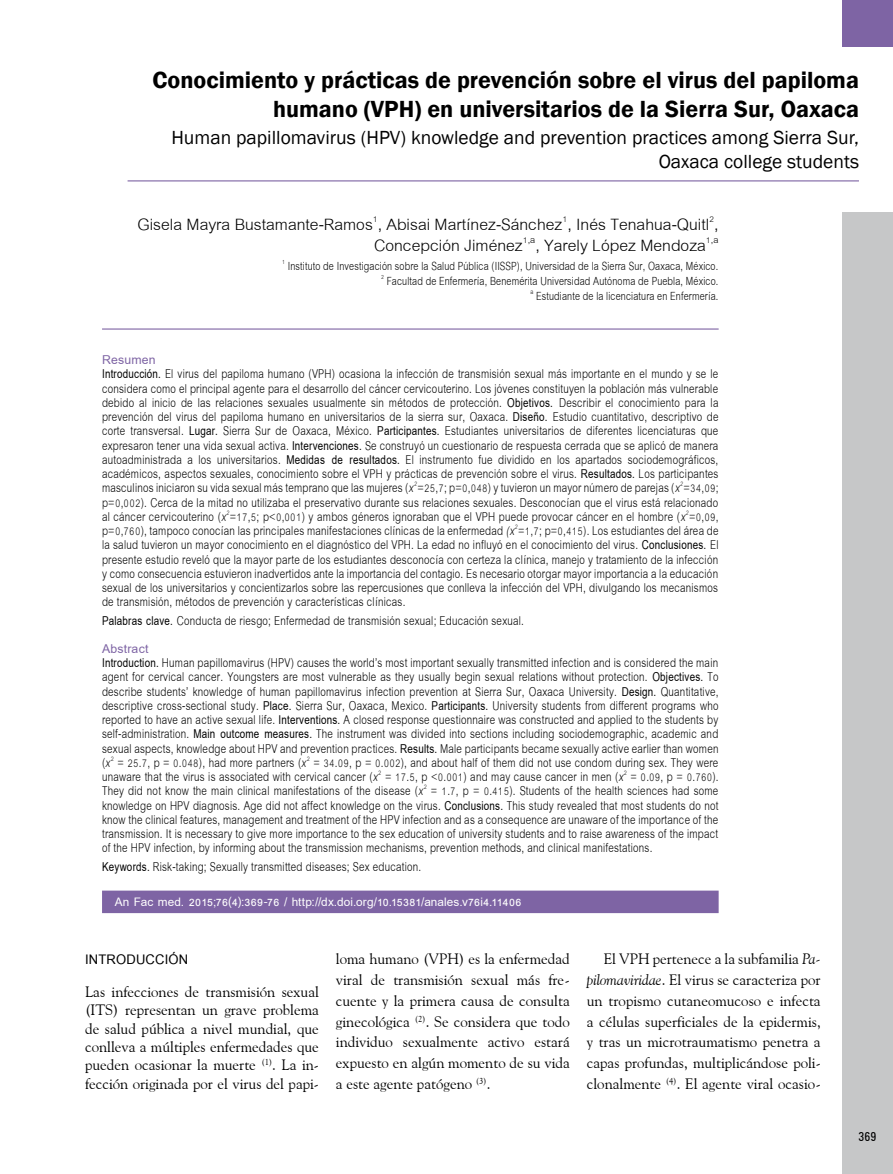
<style>
.page{position:relative;width:893px;height:1174px;background:#fff}
.page>*{position:absolute;margin:0;border:0;box-sizing:border-box;transform-origin:0 0}
.t1{font:24px/21px "Cordia UPC";color:#000;text-align:right}
.t2{font:600 24px/28.8px "Franklin Gothic";color:#000;text-align:right}
.t3{font:700 20.25px "Cordia UPC";letter-spacing:.01em;color:#000}
.t4{font:19.5px/23.4px "Franklin Gothic";color:#000;text-align:right}
.t5{font:18.75px/14.2px "Cordia UPC";letter-spacing:.015em;color:#000;scale:.8 1}
.t6{font:700 18px "Cordia UPC";letter-spacing:-.005em;color:#fff}
.t7{font:17.25px/15px "Cordia UPC";letter-spacing:.01em;color:#000;text-align:right;scale:.8 1}
.t8{font:15px/20.9px "Goudy Old Style BT";color:#000;text-align:justify}
.t9{font:condensed 12.45px "Zurich BT";color:#000}
.s1{font-weight:700;color:#7e64a4}
.s2{font-weight:700}
.s3{font-style:italic}
</style>
<div class="page">
<div style="left:842px;top:0;width:51px;height:47px;background:#7e64a4"></div>
<div style="left:842px;top:213px;width:51px;height:961px;background:#c6c7c8"></div>
<hr style="left:128px;top:180px;width:731px;height:1px;background:#7e64a4">
<hr style="left:102px;top:328px;width:617px;height:1px;background:#7e64a4">
<div style="left:102px;top:890px;width:617px;height:23px;background:#7e64a4"></div>
<p class="t2" style="left:153px;top:66px;width:708px">Conocimiento y prácticas de prevención sobre el virus del papiloma humano (VPH) en universitarios de la Sierra Sur, Oaxaca</p>
<p class="t4" style="left:171px;top:126px;width:689px">Human papillomavirus (HPV) knowledge and prevention practices among Sierra Sur,<br>Oaxaca college students</p>
<p class="t1" style="left:138px;top:214px;width:583px">Gisela Mayra Bustamante-Ramos<sup>1</sup>, Abisai Martínez-Sánchez<sup>1</sup>, Inés Tenahua-Quitl<sup>2</sup>,<br>Concepción Jiménez<sup>1,a</sup>, Yarely López Mendoza<sup>1,a</sup></p>
<p class="t7" style="left:282px;top:259px;width:547px"><sup>1</sup> Instituto de Investigación sobre la Salud Pública (IISSP), Universidad de la Sierra Sur, Oaxaca, México.<br><sup>2</sup> Facultad de Enfermería, Benemérita Universidad Autónoma de Puebla, México.<br><sup>a</sup> Estudiante de la licenciatura en Enfermería.</p>
<p class="t5" style="left:102px;top:353px;width:772px"><span class="s1">Resumen<br></span><span class="s2">Introducción.</span> El virus del papiloma humano (VPH) ocasiona la infección de transmisión sexual más importante en el mundo y se le considera como el principal agente para el desarrollo del cáncer cervicouterino. Los jóvenes constituyen la población más vulnerable debido al inicio de las relaciones sexuales usualmente sin métodos de protección. <span class="s2">Objetivos.</span> Describir el conocimiento para la prevención del virus del papiloma humano en universitarios de la sierra sur, Oaxaca. <span class="s2">Diseño.</span> Estudio cuantitativo, descriptivo de corte transversal. <span class="s2">Lugar.</span> Sierra Sur de Oaxaca, México. <span class="s2">Participantes.</span> Estudiantes universitarios de diferentes licenciaturas que expresaron tener una vida sexual activa. <span class="s2">Intervenciones.</span> Se construyó un cuestionario de respuesta cerrada que se aplicó de manera autoadministrada a los universitarios. <span class="s2">Medidas de resultados.</span> El instrumento fue dividido en los apartados sociodemográficos, académicos, aspectos sexuales, conocimiento sobre el VPH y prácticas de prevención sobre el virus. <span class="s2">Resultados.</span> Los participantes masculinos iniciaron su vida sexual más temprano que las mujeres (<span class="s3">x</span><sup>2</sup>=25,7; p=0,048) y tuvieron un mayor número de parejas (<span class="s3">x</span><sup>2</sup>=34,09; p=0,002). Cerca de la mitad no utilizaba el preservativo durante sus relaciones sexuales. Desconocían que el virus está relacionado al cáncer cervicouterino (<span class="s3">x</span><sup>2</sup>=17,5; p&lt;0,001) y ambos géneros ignoraban que el VPH puede provocar cáncer en el hombre (<span class="s3">x</span><sup>2</sup>=0,09, p=0,760), tampoco conocían las principales manifestaciones clínicas de la enfermedad <span class="s3">(x</span><sup>2</sup>=1,7; p=0,415). Los estudiantes del área de la salud tuvieron un mayor conocimiento en el diagnóstico del VPH. La edad no influyó en el conocimiento del virus. <span class="s2">Conclusiones.</span> El presente estudio reveló que la mayor parte de los estudiantes desconocía con certeza la clínica, manejo y tratamiento de la infección y como consecuencia estuvieron inadvertidos ante la importancia del contagio. Es necesario otorgar mayor importancia a la educación sexual de los universitarios y concientizarlos sobre las repercusiones que conlleva la infección del VPH, divulgando los mecanismos de transmisión, métodos de prevención y características clínicas.</p>
<p class="t5" style="left:102px;top:607px;width:529px;line-height:27.8px"><span class="s2">Palabras clave.</span> Conducta de riesgo; Enfermedad de transmisión sexual; Educación sexual.<br><span class="s1">Abstract</span></p>
<p class="t5" style="left:102px;top:656px;width:772px;text-align:justify"><span class="s2">Introduction.</span> Human papillomavirus (HPV) causes the world’s most important sexually transmitted infection and is considered the main agent for cervical cancer. Youngsters are most vulnerable as they usually begin sexual relations without protection. <span class="s2">Objectives.</span> To describe students’ knowledge of human papillomavirus infection prevention at Sierra Sur, Oaxaca University. <span class="s2">Design.</span> Quantitative, descriptive cross-sectional study. <span class="s2">Place.</span> Sierra Sur, Oaxaca, Mexico. <span class="s2">Participants.</span> University students from different programs who reported to have an active sexual life. <span class="s2">Interventions.</span> A closed response questionnaire was constructed and applied to the students by self-administration. <span class="s2">Main outcome measures.</span> The instrument was divided into sections including sociodemographic, academic and sexual aspects, knowledge about HPV and prevention practices. <span class="s2">Results.</span> Male participants became sexually active earlier than women (<span class="s3">x</span><sup>2</sup> = 25.7, p = 0.048), had more partners (<span class="s3">x</span><sup>2</sup> = 34.09, p = 0.002), and about half of them did not use condom during sex. They were unaware that the virus is associated with cervical cancer (<span class="s3">x</span><sup>2</sup> = 17.5, p &lt;0.001) and may cause cancer in men (<span class="s3">x</span><sup>2</sup> = 0.09, p = 0.760).<br>They did not know the main clinical manifestations of the disease (<span class="s3">x</span><sup>2</sup> = 1.7, p = 0.415). Students of the health sciences had some knowledge on HPV diagnosis. Age did not affect knowledge on the virus. <span class="s2">Conclusions.</span> This study revealed that most students do not know the clinical features, management and treatment of the HPV infection and as a consequence are unaware of the importance of the transmission. It is necessary to give more importance to the sex education of university students and to raise awareness of the impact of the HPV infection, by informing about the transmission mechanisms, prevention methods, and clinical manifestations.</p>
<p class="t5" style="left:102px;top:860px;width:400px"><span class="s2">Keywords.</span> Risk-taking; Sexually transmitted diseases; Sex education.</p>
<p class="t6" style="left:115px;top:890px;width:408px">An Fac med. 2015;76(4):369-76 / http://dx.doi.org/10.15381/anales.v76i4.11406</p>
<p class="t3" style="left:85px;top:947px;width:105px">INTRODUCCIÓN</p>
<p class="t8" style="left:85px;top:982px;width:235px;line-height:18.5px">Las infecciones de transmisión sexual (ITS) representan un grave problema de salud pública a nivel mundial, que conlleva a múltiples enfermedades que pueden ocasionar la muerte <sup>(1)</sup>. La in&shy;fección originada por el virus del papi-</p>
<p class="t8" style="left:336px;top:948px;width:235px">loma humano (VPH) es la enfermedad viral de transmisión sexual más fre&shy;cuente y la primera causa de consulta ginecológica <sup>(2)</sup>. Se considera que todo individuo sexualmente activo estará expuesto en algún momento de su vida a este agente patógeno <sup>(3)</sup>.</p>
<p class="t8" style="left:587px;top:948px;width:235px;text-indent:17px">El VPH pertenece a la subfamilia <span class="s3">Pa&shy;pilomaviridae</span>. El virus se caracteriza por un tropismo cutaneomucoso e infecta a células superficiales de la epidermis, y tras un microtraumatismo penetra a capas profundas, multiplicándose poli&shy;clonalmente <sup>(4)</sup>. El agente viral ocasio-</p>
<p class="t9" style="left:858px;top:1128px;width:19px">369</p>
</div>
